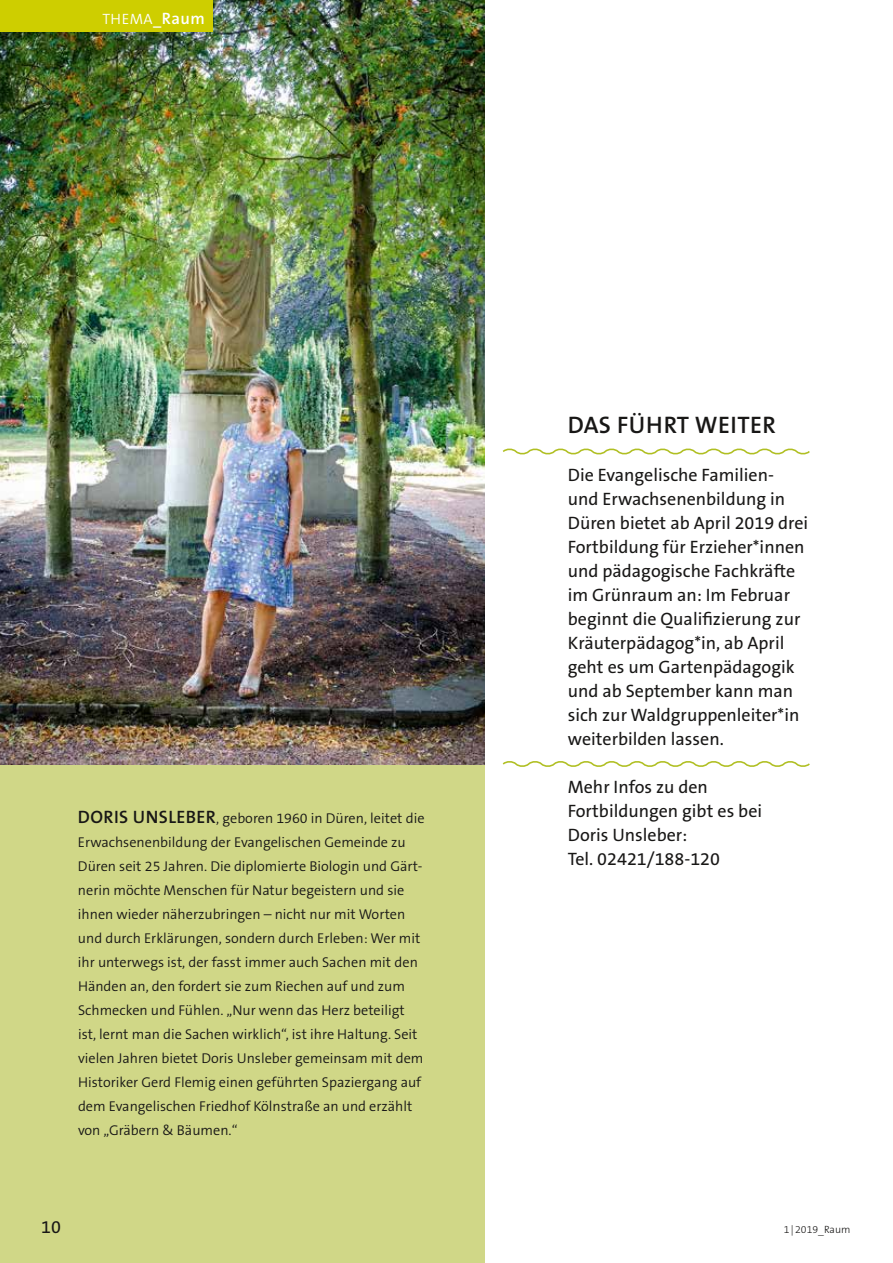
<style>
.page{position:relative;width:893px;height:1263px;background:#fff}
.page>*{position:absolute;margin:0;border:0;box-sizing:border-box;transform-origin:0 0}
.t1{font:600 24px "The Sans B6";letter-spacing:.015em;color:#181716}
.t2{font:18px/24px "The Sans B5 Plain";color:#181716}
.t3{font:300 15px "The Sans B4";letter-spacing:.025em;color:#fff}
.t4{font:300 14.25px/24px "The Sans B4";color:#181716}
.t5{font:300 10.5px "The Sans B3";color:#181716}
.s1{font-family:"The Sans B6";font-weight:600}
.s2{font-family:"The Sans B6";font-weight:600;font-size:16.5px}
.s3{font-family:"The Sans B6";font-weight:600;font-size:18px}
</style>
<div class="page">
<div style="left:0;top:0;width:485px;height:1263px;background:#d0d787"></div>
<img style="left:0;top:0;width:485px;height:765px">
<svg style="left:502px;top:761px;width:308px;height:6px"></svg>
<svg style="left:502px;top:448px;width:308px;height:7px"></svg>
<div style="left:0;top:0;width:213px;height:32px;background:#cece00"></div>
<p class="t3" style="left:102px;top:11px;width:104px">THEMA<span class="s1">_</span><span class="s2">Raum</span></p>
<p class="t4" style="left:78px;top:807px;width:348px"><span class="s3">DORIS UNSLEBER</span>, geboren 1960 in Düren, leitet die Erwachsenenbildung der Evangelischen Gemeinde zu Düren seit 25 Jahren. Die diplomierte Biologin und Gärt&shy;nerin möchte Menschen für Natur begeistern und sie ihnen wieder näherzubringen – nicht nur mit Worten und durch Erklärungen, sondern durch Erleben: Wer mit ihr unterwegs ist, der fasst immer auch Sachen mit den Händen an, den fordert sie zum Riechen auf und zum Schmecken und Fühlen. „Nur wenn das Herz beteiligt ist, lernt man die Sachen wirklich“, ist ihre Haltung. Seit vielen Jahren bietet Doris Unsleber gemeinsam mit dem Historiker Gerd Flemig einen geführten Spaziergang auf dem Evangelischen Friedhof Kölnstraße an und erzählt von „Gräbern &amp; Bäumen.“</p>
<h1 class="t1" style="left:568px;top:412px;width:210px">DAS FÜHRT WEITER</h1>
<p class="t2" style="left:568px;top:464px;width:242px">Die Evangelische Familien&shy;und Erwachsenenbildung in<br>Düren bietet ab April 2019 drei<br>Fortbildung für Erzieher*innen und pädagogische Fachkräfte im Grünraum an: Im Februar beginnt die Qualifizierung zur<br>Kräuterpädagog*in, ab April geht es um Gartenpädagogik und ab September kann man sich zur Waldgruppenleiter*in weiterbilden lassen.</p>
<p class="t2" style="left:568px;top:776px;width:196px">Mehr Infos zu den<br>Fortbildungen gibt es bei<br>Doris Unsleber:<br>Tel. 02421/188-120</p>
<p class="t2" style="left:41px;top:1216px;width:21px">10</p>
<p class="t5" style="left:784px;top:1224px;width:68px">1 | 2019_Raum</p>
</div>
